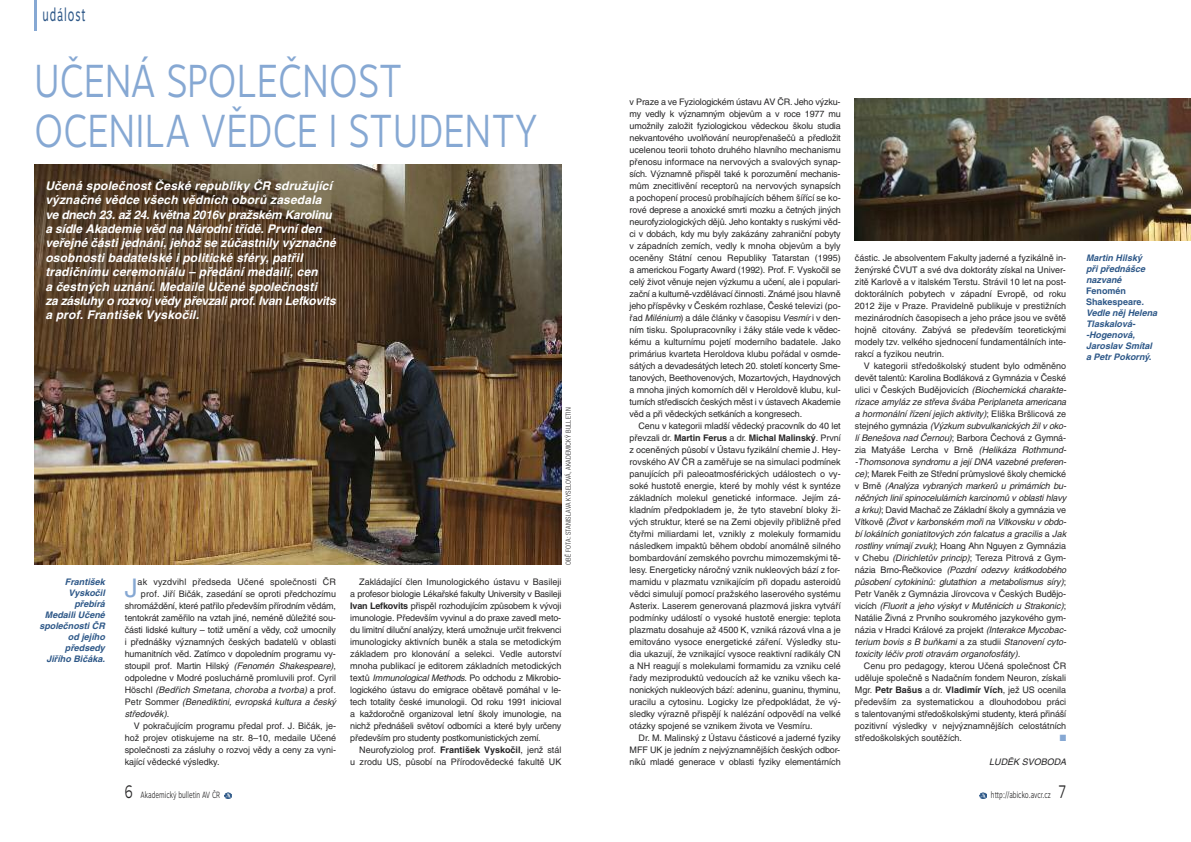
<style>
.page{position:relative;width:1191px;height:842px;background:#fff}
.page>*{position:absolute;margin:0;border:0;box-sizing:border-box;transform-origin:0 0}
.t1{font:300 46px/50px "Motiva Sans";letter-spacing:-.005em;color:#86a8d3;scale:.8 1}
.t2{font:25.7px "Helvetica CE";color:#86a8d3}
.t3{font:18px "Motiva Sans";color:#2e5888;scale:.6 1}
.t4{font:italic 700 12px/14.4px "Helvetica CE";letter-spacing:.015em;color:#fff}
.t5{font:9px/12px "Helvetica CE";color:#272627;text-align:justify}
.t6{font:italic 9px/12px "Helvetica CE";color:#272627;text-align:justify}
.t7{font:italic 700 9px/11px "Helvetica CE";color:#2e5888}
.t8{font:9px "Helvetica CE";letter-spacing:-.02em;color:#272627}
.t9{font:9px "Motiva Sans Light OTF";color:#272627;scale:.7 1}
.t10{font:9px "Zapf Dingbats ITC";color:#86a8d3;scale:.95 1}
.t11{font:300 condensed 7px "Helvetica NCE";letter-spacing:.025em;color:#272627}
.s1{font-weight:700}
.s2{font-style:italic}
.s3{font-style:normal}
.s4{font-size:18px}
</style>
<div class="page">
<svg style="left:979px;top:792px;width:7px;height:7px"></svg>
<hr style="left:34px;top:0;width:3px;height:31px;background:#86a8d3">
<svg style="left:225px;top:792px;width:6px;height:7px"></svg>
<img style="left:34px;top:164px;width:527px;height:400px">
<img style="left:855px;top:99px;width:336px;height:141px">
<h3 class="t3" style="left:43px;top:8px;width:73px">událost</h3>
<h1 class="t1" style="left:34px;top:59px;width:632px">UČENÁ SPOLEČNOST<br>OCENILA VĚDCE I STUDENTY</h1>
<p class="t4" style="left:45px;top:179px;width:292px">Učená společnost České republiky ČR sdružující význačné vědce všech vědních oborů zasedala ve dnech 23. až 24. května 2016v pražském Karolinu a sídle Akademie věd na Národní třídě. První den veřejné části jednání, jehož se zúčastnily význačné osobnosti badatelské i politické sféry, patřil tradičnímu ceremoniálu – předání medailí, cen<br>a čestných uznání. Medaile Učené společnosti<br>za zásluhy o rozvoj vědy převzali prof. Ivan Lefkovits a prof. František Vyskočil.</p>
<p class="t11" style="left:564px;top:565px;width:159px;rotate:-90deg">OBĚ FOTA: STANISLAVA KYSELOVÁ, AKADEMICKÝ BULLETIN</p>
<h2 class="t2" style="left:125px;top:579px;width:14px">J</h2>
<p class="t5" style="left:137px;top:577px;width:200px">ak vyzdvihl předseda Učené společnosti ČR</p>
<p class="t7" style="left:39px;top:577px;width:67px;text-align:right">František<br>Vyskočil přebírá<br>Medaili Učené společnosti ČR od jejího předsedy<br>Jiřího Bičáka.</p>
<p class="t5" style="left:350px;top:577px;width:213px;text-indent:9px">Zakládající člen Imunologického ústavu v Basileji a profesor biologie Lékařské fakulty University v Basileji <span class="s1">Ivan Lefkovits</span> přispěl rozhodujícím způsobem k vývoji imunologie. Především vyvinul a do praxe zavedl meto&shy;du limitní diluční analýzy, která umožnuje určit frekvenci imunologicky aktivních buněk a stala se metodickým základem pro klonování a selekci. Vedle autorství mnoha publikací je editorem základních metodických textů <span class="s2">Immunological Methods</span>. Po odchodu z Mikrobio&shy;logického ústavu do emigrace obětavě pomáhal v le&shy;tech totality české imunologii. Od roku 1991 inicioval a každoročně organizoval letní školy imunologie, na nichž přednášeli světoví odborníci a které byly určeny především pro studenty postkomunistických zemí.</p>
<p class="t5" style="left:350px;top:745px;width:213px;text-align:right">Neurofyziolog prof. <span class="s1">František Vyskočil</span>, jenž stál<br>u zrodu US, působí na Přírodovědecké fakultě UK</p>
<p class="t5" style="left:141px;top:589px;width:196px">prof. Jiří Bičák, zasedání se oproti předchozímu</p>
<p class="t8" style="left:125px;top:603px;width:213px">shromáždění, které patřilo především přírodním vědám,</p>
<p class="t5" style="left:125px;top:613px;width:213px">tentokrát zaměřilo na vztah jiné, neméně důležité sou-</p>
<p class="t5" style="left:125px;top:625px;width:213px">části lidské kultury – totiž umění a vědy, což umocnily</p>
<p class="t5" style="left:125px;top:637px;width:213px">i přednášky významných českých badatelů v oblasti</p>
<p class="t5" style="left:125px;top:649px;width:213px">humanitních věd. Zatímco v dopoledním programu vy-</p>
<p class="t5" style="left:125px;top:661px;width:213px">stoupil prof. Martin Hilský <span class="s2">(Fenomén Shakespeare)</span>,</p>
<p class="t5" style="left:125px;top:673px;width:213px">odpoledne v Modré posluchárně promluvili prof. Cyril</p>
<p class="t6" style="left:125px;top:685px;width:213px"><span class="s3">Höschl</span> (Bedřich Smetana, choroba a tvorba) <span class="s3">a prof.</span></p>
<p class="t6" style="left:125px;top:697px;width:213px"><span class="s3">Petr Sommer</span> (Benediktini, evropská kultura a český</p>
<p class="t6" style="left:125px;top:709px;width:46px">středověk)<span class="s3">.</span></p>
<p class="t5" style="left:134px;top:721px;width:204px">V pokračujícím programu předal prof. J. Bičák, je-</p>
<p class="t5" style="left:125px;top:733px;width:213px">hož projev otiskujeme na str. 8–10, medaile Učené</p>
<p class="t5" style="left:125px;top:745px;width:213px">společnosti za zásluhy o rozvoj vědy a ceny za vyni-</p>
<p class="t5" style="left:125px;top:757px;width:96px">kající vědecké výsledky.</p>
<p class="t9" style="left:125px;top:788px;width:138px"><span class="s4">6</span> Akademický bulletin AV ČR</p>
<p class="t5" style="left:629px;top:97px;width:213px">v Praze a ve Fyziologickém ústavu AV ČR. Jeho výzku&shy;my vedly k významným objevům a v roce 1977 mu umožnily založit fyziologickou vědeckou školu studia nekvantového uvolňování neuropřenašečů a předložit ucelenou teorii tohoto druhého hlavního mechanismu přenosu informace na nervových a svalových synap&shy;sích. Významně přispěl také k porozumění mechanis&shy;mům znecitlivění receptorů na nervových synapsích a pochopení procesů probíhajících během šířící se ko&shy;rové deprese a anoxické smrti mozku a četných jiných neurofyziologických dějů. Jeho kontakty s ruskými věd&shy;ci v dobách, kdy mu byly zakázány zahraniční pobyty v západních zemích, vedly k mnoha objevům a byly oceněny Státní cenou Republiky Tatarstan (1995) a americkou Fogarty Award (1992). Prof. F. Vyskočil se celý život věnuje nejen výzkumu a učení, ale i populari&shy;zační a kulturně-vzdělávací činnosti. Známé jsou hlavně jeho příspěvky v Českém rozhlase, České televizi (po&shy;řad <span class="s2">Milénium</span>) a dále články v časopisu <span class="s2">Vesmír</span> i v den&shy;ním tisku. Spolupracovníky i žáky stále vede k vědec&shy;kému a kulturnímu pojetí moderního badatele. Jako primárius kvarteta Heroldova klubu pořádal v osmde&shy;sátých a devadesátých letech 20. století koncerty Sme&shy;tanových, Beethovenových, Mozartových, Haydnových a mnoha jiných komorních děl v Heroldově klubu, kul&shy;turních střediscích českých měst i v ústavech Akademie věd a při vědeckých setkáních a kongresech.</p>
<p class="t5" style="left:629px;top:421px;width:213px;text-indent:9px">Cenu v kategorii mladší vědecký pracovník do 40 let převzali dr. <span class="s1">Martin Ferus</span> a dr. <span class="s1">Michal Malinský</span>. První z oceněných působí v Ústavu fyzikální chemie J. Hey&shy;rovského AV ČR a zaměřuje se na simulaci podmínek panujících při paleoatmosférických událostech o vy&shy;soké hustotě energie, které by mohly vést k syntéze základních molekul genetické informace. Jejím zá&shy;kladním předpokladem je, že tyto stavební bloky ži&shy;vých struktur, které se na Zemi objevily přibližně před čtyřmi miliardami let, vznikly z molekuly formamidu následkem impaktů během období anomálně silného bombardování zemského povrchu mimozemskými tě&shy;lesy. Energeticky náročný vznik nukleových bází z for&shy;mamidu v plazmatu vznikajícím při dopadu asteroidů vědci simulují pomocí pražského laserového systému Asterix. Laserem generovaná plazmová jiskra vytváří podmínky událostí o vysoké hustotě energie: teplota plazmatu dosahuje až 4500 K, vzniká rázová vlna a je emitováno vysoce energetické záření. Výsledky stu&shy;dia ukazují, že vznikající vysoce reaktivní radikály CN a NH reagují s molekulami formamidu za vzniku celé řady meziproduktů vedoucích až ke vzniku všech ka&shy;nonických nukleových bází: adeninu, guaninu, thyminu, uracilu a cytosinu. Logicky lze předpokládat, že vý&shy;sledky výrazně přispějí k nalézání odpovědí na velké otázky spojené se vznikem života ve Vesmíru.</p>
<p class="t5" style="left:629px;top:733px;width:213px;text-indent:9px">Dr. M. Malinský z Ústavu částicové a jaderné fyziky MFF UK je jedním z nejvýznamnějších českých odbor&shy;níků mladé generace v oblasti fyziky elementárních</p>
<p class="t5" style="left:855px;top:252px;width:213px">částic. Je absolventem Fakulty jaderné a fyzikálně in&shy;ženýrské ČVUT a své dva doktoráty získal na Univer&shy;zitě Karlově a v italském Terstu. Strávil 10 let na post&shy;doktorálních pobytech v západní Evropě, od roku 2012 žije v Praze. Pravidelně publikuje v prestižních mezinárodních časopisech a jeho práce jsou ve světě hojně citovány. Zabývá se především teoretickými modely tzv. velkého sjednocení fundamentálních inte&shy;rakcí a fyzikou neutrin.</p>
<p class="t6" style="left:855px;top:360px;width:213px;text-indent:9px"><span class="s3">V kategorii středoškolský student bylo odměněno devět talentů: Karolina Bodláková z Gymnázia v České ulici v Českých Budějovicích</span> (Biochemická charakte&shy;rizace amyláz ze střeva švába Periplaneta americana a hormonální řízení jejich aktivity)<span class="s3">; Eliška Bršlicová ze stejného gymnázia</span> (Výzkum subvulkanických žil v oko&shy;lí Benešova nad Černou)<span class="s3">; Barbora Čechová z Gymná&shy;zia Matyáše Lercha v Brně</span> (Helikáza Rothmund--Thomsonova syndromu a její DNA vazebné preferen&shy;ce)<span class="s3">; Marek Feith ze Střední průmyslové školy chemické v Brně</span> (Analýza vybraných markerů u primárních bu&shy;něčných linií spinocelulárních karcinomů v oblasti hlavy a krku)<span class="s3">; David Machač ze Základní školy a gymnázia ve Vítkově</span> (Život v karbonském moři na Vítkovsku v obdo&shy;bí lokálních goniatitových zón falcatus a gracilis <span class="s3">a</span> Jak rostliny vnímají zvuk)<span class="s3">; Hoang Ahn Nguyen z Gymnázia v Chebu</span> (Dirichletův princip)<span class="s3">; Tereza Pitrová z Gym&shy;názia Brno-Řečkovice</span> (Pozdní odezvy krátkodobého působení cytokininů: glutathion a metabolismus síry)<span class="s3">; Petr Vaněk z Gymnázia Jírovcova v Českých Budějo&shy;vicích</span> (Fluorit a jeho výskyt v Mutěnicích u Strakonic)<span class="s3">; Natálie Živná z Prvního soukromého jazykového gym&shy;názia v Hradci Králové za projekt</span> (Interakce Mycobac&shy;terium bovis s B buňkami <span class="s3">a za studii</span> Stanovení cyto&shy;toxicity léčiv proti otravám organofosfáty).</p>
<p class="t5" style="left:855px;top:660px;width:213px;text-indent:9px">Cenu pro pedagogy<span class="s2">,</span> kterou Učená společnost ČR uděluje společně s Nadačním fondem Neuron, získali Mgr. <span class="s1">Petr Bašus</span> a dr. <span class="s1">Vladimír Vích</span>, jež US ocenila především za systematickou a dlouhodobou práci s talentovanými středoškolskými studenty, která přináší pozitivní výsledky v nejvýznamnějších celostátních středoškolských soutěžích.</p>
<p class="t10" style="left:1059px;top:732px;width:8px">■</p>
<p class="t6" style="left:989px;top:756px;width:78px">LUDĚK SVOBODA</p>
<p class="t9" style="left:991px;top:788px;width:109px">http://abicko.avcr.cz <span class="s4">7</span></p>
<p class="t7" style="left:1086px;top:253px;width:60px">Martin Hilský při přednášce nazvané</p>
<p class="t7" style="left:1086px;top:286px;width:73px"><span class="s3">Fenomén<br>Shakespeare</span>.<br>Vedle něj Helena<br>Tlaskalová--Hogenová,<br>Jaroslav Smítal a Petr Pokorný.</p>
</div>
